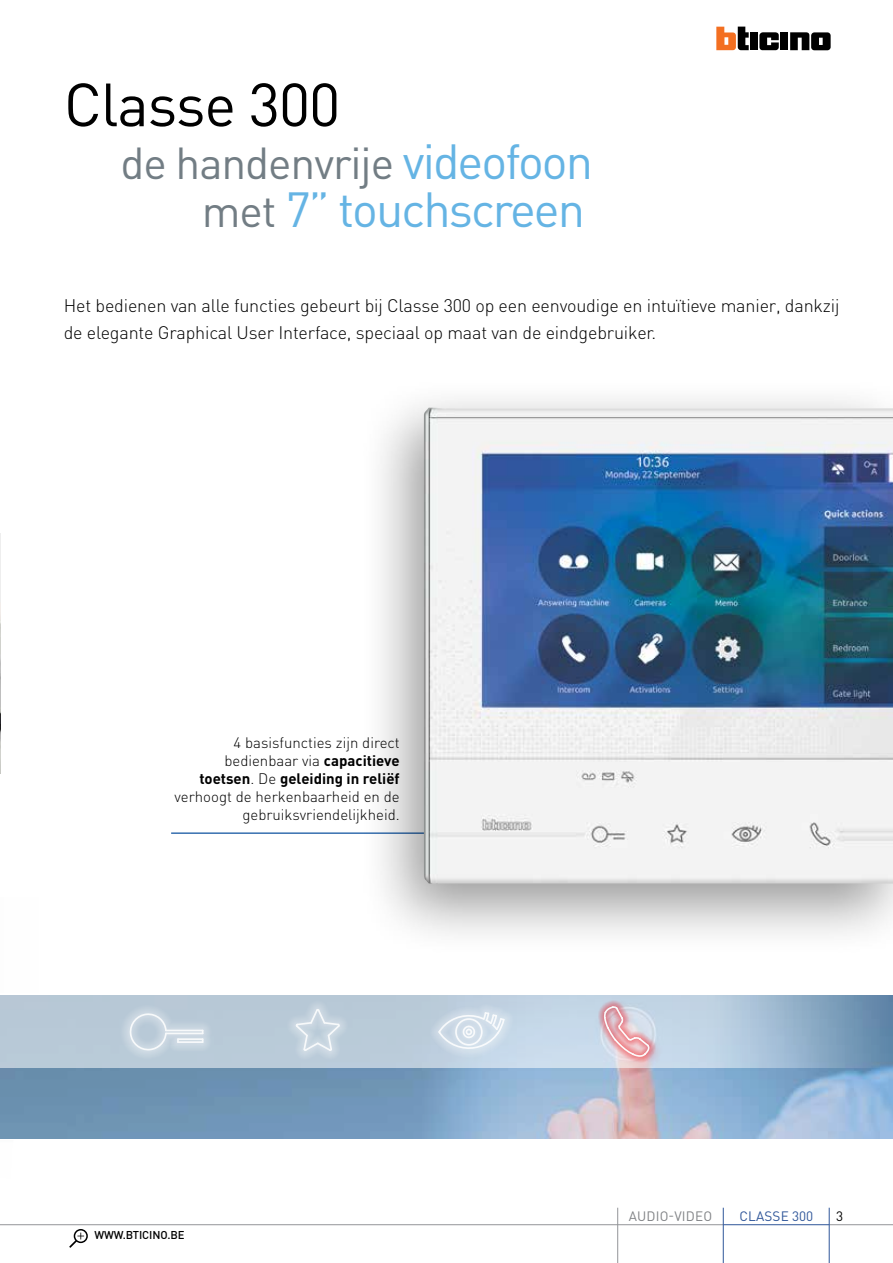
<style>
.page{position:relative;width:893px;height:1263px;background:#fff}
.page>*{position:absolute;margin:0;border:0;box-sizing:border-box;transform-origin:0 0}
.t1{font:60px "DIN Pro";letter-spacing:-.02em;color:#000}
.t2{font:48.75px "DIN Pro";letter-spacing:-.04em;color:#65b4e4}
.t3{font:44.25px "DIN Pro";letter-spacing:-.025em;color:#727d84}
.t4{font:300 18px/27px "DIN";letter-spacing:-.01em;color:#000}
.t5{font:300 15px/18px "DIN";color:#000;text-align:right}
.t6{font:700 15px "DIN Pro";color:#000}
.t7{font:13.5px "DIN Pro";letter-spacing:.01em;color:#808285}
.t8{font:13.5px "DIN Pro";letter-spacing:.01em;color:#2f5699}
.t9{font:13.5px "DIN Pro";color:#000}
.t10{font:500 11.25px "DIN Pro";letter-spacing:-.01em;color:#000}
.s1{font-size:48.75px;color:#65b4e4}
.s2{font-size:44.25px;color:#727d84}
.s3{font-family:"DIN Pro";font-weight:700}
.s4{font-family:"DIN";font-weight:300}
</style>
<div class="page">
<hr style="left:0;top:1224px;width:723px;height:1px;background:#939598">
<div style="left:74px;top:1229px;width:14px;height:14px;border:2px solid #000;border-radius:50%"></div>
<svg style="left:69px;top:1232px;width:15px;height:16px"></svg>
<hr style="left:723px;top:1224px;width:106px;height:1px;background:#2f5699">
<hr style="left:829px;top:1224px;width:64px;height:1px;background:#939598">
<hr style="left:617px;top:1208px;width:1px;height:55px;background:#939598">
<hr style="left:829px;top:1208px;width:1px;height:55px;background:#2f5699">
<hr style="left:723px;top:1208px;width:1px;height:55px;background:#2f5699">
<img style="left:0;top:534px;width:1px;height:240px">
<hr style="left:171px;top:832px;width:304px;height:2px;background:#366faf">
<div style="left:750px;top:32px;width:8px;height:18px;background:#000"></div>
<div style="left:780px;top:32px;width:8px;height:18px;background:#000"></div>
<svg style="left:716px;top:27px;width:33px;height:23px"></svg>
<svg style="left:759px;top:32px;width:20px;height:18px"></svg>
<svg style="left:790px;top:32px;width:41px;height:18px"></svg>
<div style="left:358px;top:377px;width:535px;height:580px;background:#000;opacity:.4"></div>
<img style="left:424px;top:407px;width:469px;height:476px">
<img style="left:0;top:1067px;width:893px;height:72px">
<svg style="left:0;top:995px;width:893px;height:72px;background:#adc3d6"></svg>
<div style="left:120px;top:1000px;width:394px;height:60px;background:#fff;opacity:.78"></div>
<hr style="left:178px;top:1038px;width:25px;height:2px;background:#fff">
<hr style="left:178px;top:1041px;width:25px;height:2px;background:#fff">
<hr style="left:166px;top:1032px;width:37px;height:2px;background:#fff">
<svg style="left:130px;top:1013px;width:38px;height:37px"></svg>
<hr style="left:166px;top:1030px;width:37px;height:1px;background:#fff">
<svg style="left:294px;top:1008px;width:47px;height:44px;background:#cad7e1"></svg>
<svg style="left:437px;top:1011px;width:69px;height:39px"></svg>
<svg style="left:597px;top:999px;width:66px;height:71px"></svg>
<svg style="left:598px;top:1000px;width:58px;height:63px"></svg>
<svg style="left:603px;top:1005px;width:47px;height:53px;background:#e1bfc8"></svg>
<h1 class="t1" style="left:64px;top:57px;width:278px">Classe 300</h1>
<h3 class="t3" style="left:120px;top:129px;width:474px">de handenvrije <span class="s1">videofoon</span></h3>
<h2 class="t2" style="left:202px;top:171px;width:385px"><span class="s2">met</span> 7” touchscreen</h2>
<p class="t4" style="left:64px;top:292px;width:777px">Het bedienen van alle functies gebeurt bij Classe 300 op een eenvoudige en intuïtieve manier, dankzij de elegante Graphical User Interface, speciaal op maat van de eindgebruiker.</p>
<p class="t5" style="left:224px;top:734px;width:177px">4 basisfuncties zijn direct bedienbaar via <span class="s3">capacitieve</span></p>
<p class="t6" style="left:199px;top:766px;width:202px">toetsen<span class="s4">. De</span> geleiding in reliëf</p>
<p class="t5" style="left:175px;top:788px;width:227px">verhoogt de herkenbaarheid en de gebruiksvriendelijkheid.</p>
<p class="t10" style="left:94px;top:1226px;width:92px">WWW.BTICINO.BE</p>
<p class="t7" style="left:629px;top:1205px;width:85px">AUDIO-VIDEO</p>
<p class="t8" style="left:740px;top:1205px;width:75px">CLASSE 300</p>
<p class="t9" style="left:836px;top:1205px;width:9px">3</p>
</div>
